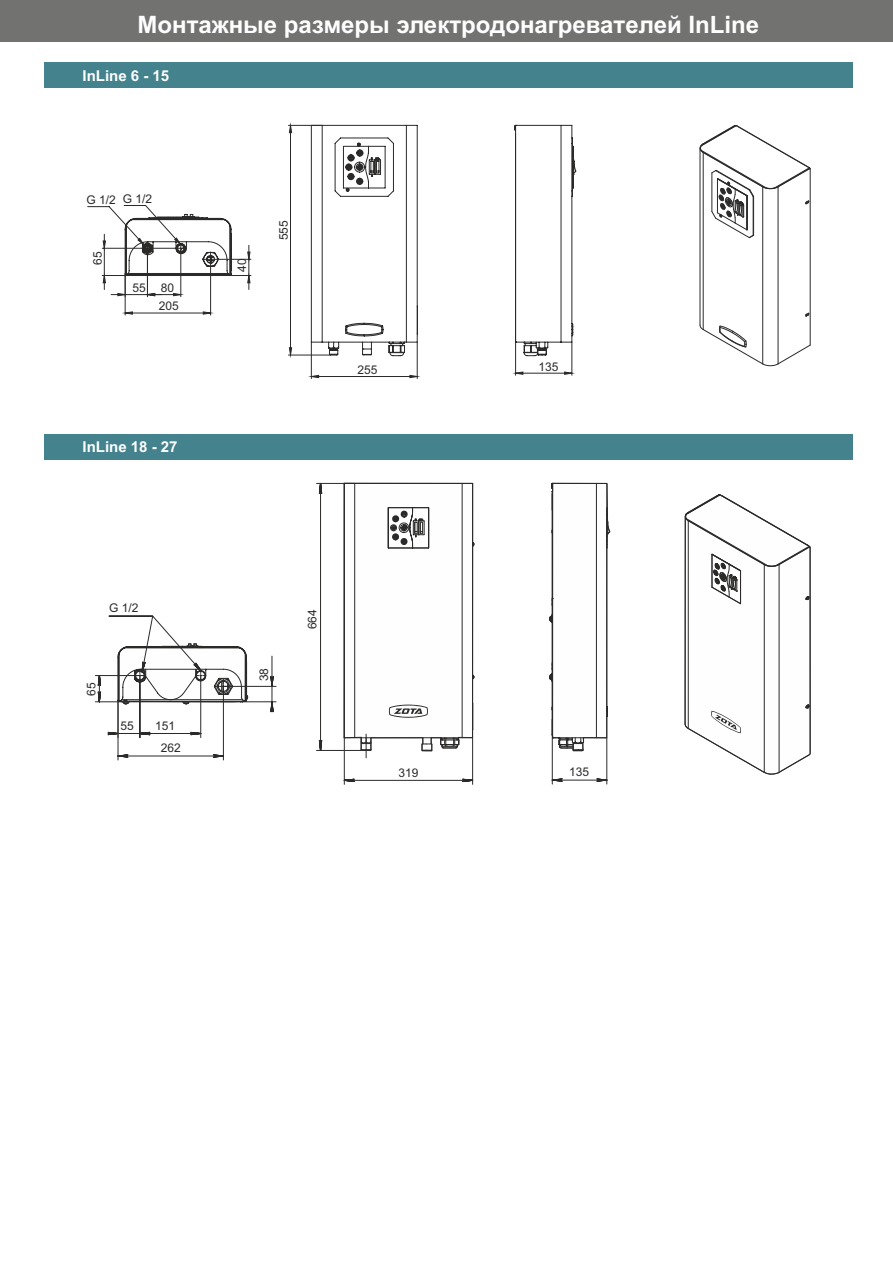
<style>
.page{position:relative;width:893px;height:1263px;background:#fff}
.page>*{position:absolute;margin:0;border:0;box-sizing:border-box;transform-origin:0 0}
.t1{font:700 24px "Arial";color:#fefefe}
.t2{font:700 15px "Arial";color:#fefefe}
.t3{font:12px/18.5px "Arial";color:#2b2a29}
</style>
<div class="page">
<div style="left:0;top:0;width:893px;height:42px;background:#727271"></div>
<div style="left:44px;top:434px;width:809px;height:25px;background:#44838d"></div>
<div style="left:44px;top:63px;width:809px;height:25px;background:#44838d"></div>
<hr style="left:417px;top:342px;width:1px;height:37px;background:#2b2a29">
<hr style="left:311px;top:342px;width:1px;height:37px;background:#2b2a29">
<hr style="left:703px;top:153px;width:1px;height:176px;background:#2b2a29">
<hr style="left:810px;top:169px;width:1px;height:176px;background:#2b2a29">
<hr style="left:778px;top:187px;width:1px;height:177px;background:#2b2a29">
<hr style="left:762px;top:187px;width:1px;height:177px;background:#2b2a29">
<hr style="left:700px;top:148px;width:1px;height:177px;background:#2b2a29">
<svg style="left:699px;top:312px;width:112px;height:54px"></svg>
<svg style="left:699px;top:125px;width:112px;height:113px"></svg>
<svg style="left:87px;top:124px;width:490px;height:254px"></svg>
<svg style="left:549px;top:482px;width:62px;height:270px"></svg>
<hr style="left:223px;top:686px;width:53px;height:1px;background:#2b2a29">
<hr style="left:241px;top:701px;width:35px;height:1px;background:#2b2a29">
<hr style="left:272px;top:656px;width:1px;height:30px;background:#2b2a29">
<svg style="left:269px;top:671px;width:6px;height:42px"></svg>
<svg style="left:95px;top:615px;width:153px;height:146px"></svg>
<hr style="left:552px;top:735px;width:1px;height:49px;background:#2b2a29">
<hr style="left:606px;top:738px;width:1px;height:46px;background:#2b2a29">
<hr style="left:552px;top:780px;width:55px;height:1px;background:#2b2a29">
<svg style="left:551px;top:777px;width:17px;height:6px"></svg>
<svg style="left:591px;top:777px;width:17px;height:6px"></svg>
<hr style="left:317px;top:750px;width:45px;height:1px;background:#2b2a29">
<hr style="left:320px;top:483px;width:1px;height:267px;background:#2b2a29">
<hr style="left:317px;top:483px;width:38px;height:1px;background:#2b2a29">
<hr style="left:472px;top:738px;width:1px;height:46px;background:#2b2a29">
<hr style="left:344px;top:738px;width:1px;height:46px;background:#2b2a29">
<hr style="left:344px;top:780px;width:129px;height:1px;background:#2b2a29">
<svg style="left:317px;top:459px;width:7px;height:35px"></svg>
<svg style="left:318px;top:739px;width:5px;height:11px"></svg>
<svg style="left:444px;top:776px;width:29px;height:8px"></svg>
<svg style="left:343px;top:776px;width:29px;height:8px"></svg>
<svg style="left:343px;top:482px;width:132px;height:276px"></svg>
<svg style="left:684px;top:494px;width:127px;height:281px"></svg>
<h1 class="t1" style="left:138px;top:15px;width:623px">Монтажные размеры электродонагревателей InLine</h1>
<p class="t2" style="left:83px;top:70px;width:88px">InLine 6 - 15</p>
<p class="t3" style="left:86px;top:191px;width:67px">G 1/2 G 1/2</p>
<p class="t3" style="left:89px;top:265px;width:15px;rotate:-90deg">65</p>
<p class="t3" style="left:159px;top:280px;width:22px;text-indent:-26px">55 80<br>205</p>
<p class="t2" style="left:83px;top:441px;width:97px">InLine 18 - 27</p>
<p class="t3" style="left:234px;top:272px;width:15px;rotate:-90deg">40</p>
<p class="t3" style="left:276px;top:240px;width:21px;rotate:-90deg">555</p>
<p class="t3" style="left:357px;top:362px;width:22px">255</p>
<p class="t3" style="left:538px;top:358px;width:22px">135</p>
<p class="t3" style="left:109px;top:600px;width:31px">G 1/2</p>
<p class="t3" style="left:83px;top:696px;width:15px;rotate:-90deg">65</p>
<p class="t3" style="left:120px;top:717px;width:15px">55</p>
<p class="t3" style="left:155px;top:717px;width:22px">151</p>
<p class="t3" style="left:161px;top:740px;width:22px">262</p>
<p class="t3" style="left:256px;top:681px;width:15px;rotate:-90deg">38</p>
<p class="t3" style="left:304px;top:629px;width:22px;rotate:-90deg">664</p>
<p class="t3" style="left:398px;top:764px;width:22px">319</p>
<p class="t3" style="left:569px;top:764px;width:22px">135</p>
</div>
